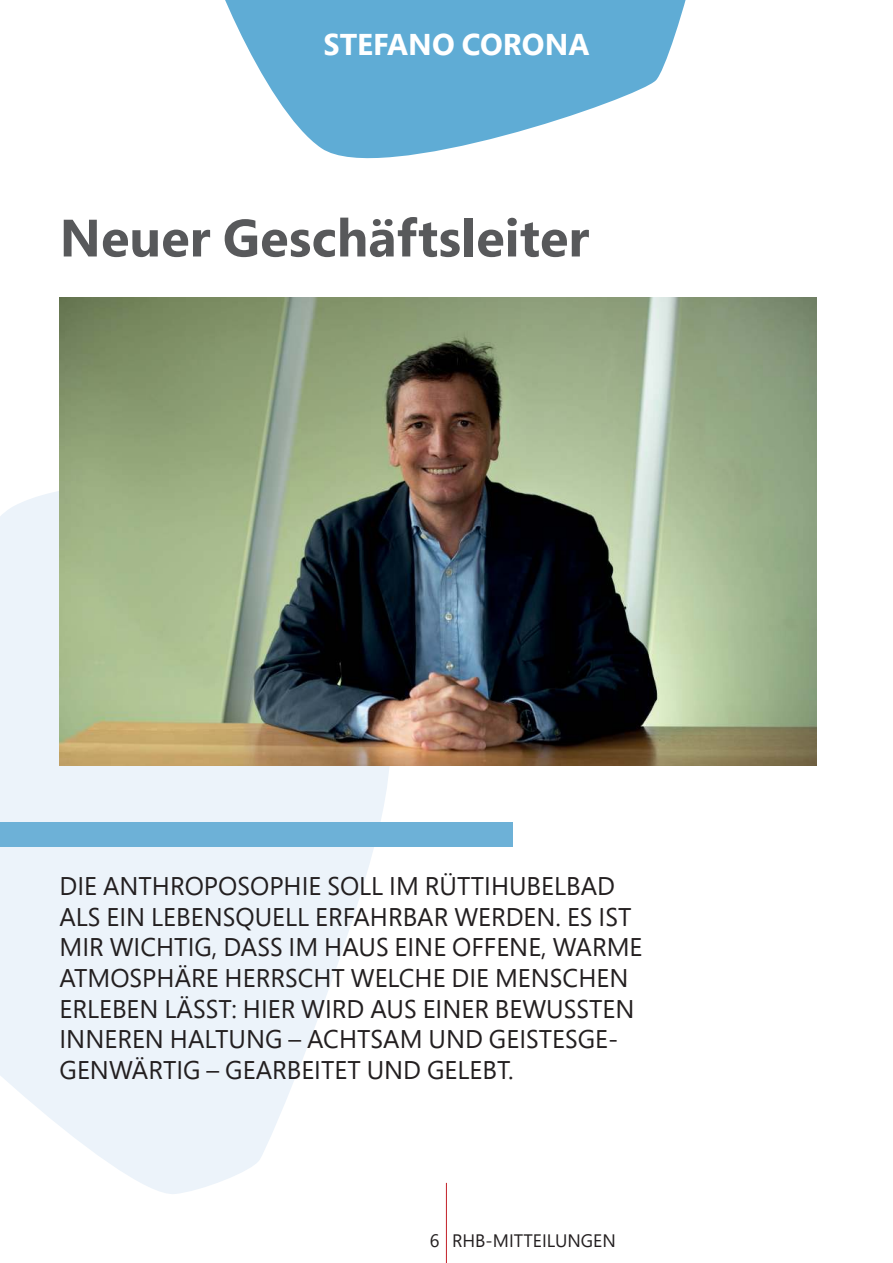
<style>
.page{position:relative;width:893px;height:1263px;background:#fff}
.page>*{position:absolute;margin:0;border:0;box-sizing:border-box;transform-origin:0 0}
.t1{font:700 52.5px "Segoe Pro";color:#58595b}
.t2{font:700 30px "Segoe Pro";color:#fff}
.t3{font:25.5px/30.6px "Segoe Pro";color:#231f20}
.t4{font:18px "Segoe Pro";color:#231f20}
</style>
<div class="page">
<svg style="left:0;top:461px;width:411px;height:733px;fill:#ecf3fa"></svg>
<hr style="left:446px;top:1183px;width:1px;height:80px;background:#c22026">
<svg style="left:225px;top:0;width:461px;height:159px;fill:#5facd5"></svg>
<div style="left:0;top:822px;width:512px;height:24px;background:#6db1d7"></div>
<img style="left:60px;top:298px;width:756px;height:467px">
<p class="t2" style="left:324px;top:32px;width:267px">STEFANO CORONA</p>
<h1 class="t1" style="left:60px;top:216px;width:531px">Neuer Geschäftsleiter</h1>
<p class="t3" style="left:60px;top:873px;width:584px">DIE ANTHROPOSOPHIE SOLL IM RÜTTIHUBELBAD ALS EIN LEBENSQUELL ERFAHRBAR WERDEN. ES IST MIR WICHTIG, DASS IM HAUS EINE OFFENE, WARME ATMOSPHÄRE HERRSCHT WELCHE DIE MENSCHEN ERLEBEN LÄSST: HIER WIRD AUS EINER BEWUSSTEN INNEREN HALTUNG – ACHTSAM UND GEISTESGE-GENWÄRTIG – GEARBEITET UND GELEBT.</p>
<p class="t4" style="left:430px;top:1233px;width:187px">6 RHB-MITTEILUNGEN</p>
</div>
